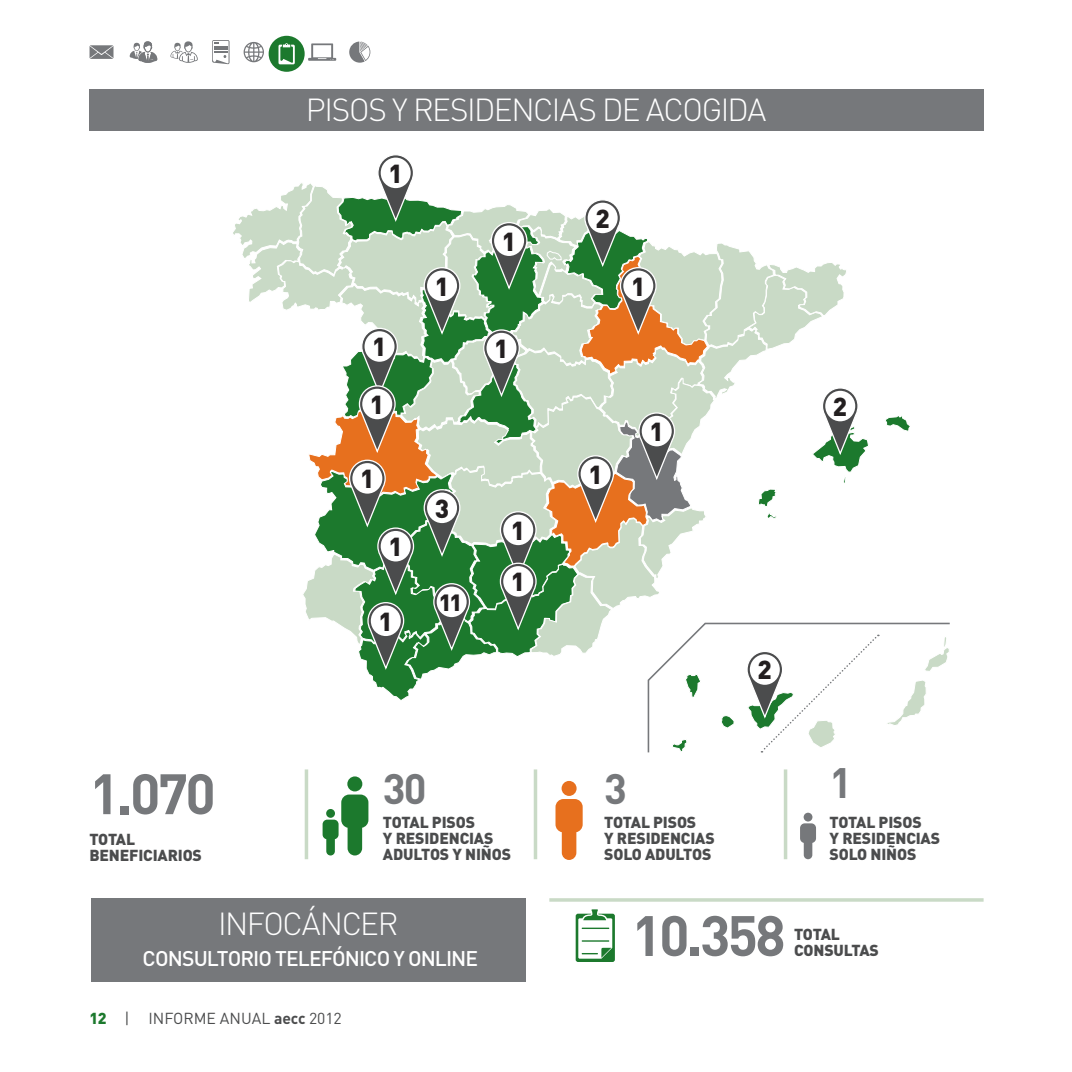
<style>
.page{position:relative;width:1072px;height:1072px;background:#fff}
.page>*{position:absolute;margin:0;border:0;box-sizing:border-box;transform-origin:0 0}
.t1{font:700 56px "DIN Pro";letter-spacing:-.05em;color:#76787b}
.t2{font:700 42px "DIN Pro";color:#76787b}
.t3{font:300 31.5px "DIN Pro";letter-spacing:-.045em;color:#fff}
.t4{font:900 25.72px "DIN Pro";color:#231f20}
.t5{font:900 23.1px "DIN Pro";color:#231f20}
.t6{font:500 21px "DIN Pro";letter-spacing:-.045em;color:#fff}
.t7{font:900 15.75px/15.8px "DIN Pro";letter-spacing:-.01em;color:#4b4c4d}
.t8{font:15.75px "DIN Pro";color:#4b4c4d}
.s1{font-weight:900;color:#1c792d}
.s2{font-weight:700}
</style>
<div class="page">
<svg style="left:89px;top:45px;width:24px;height:14px"></svg>
<svg style="left:308px;top:43px;width:28px;height:18px"></svg>
<svg style="left:243px;top:42px;width:21px;height:20px"></svg>
<svg style="left:170px;top:41px;width:28px;height:22px"></svg>
<svg style="left:129px;top:41px;width:28px;height:22px"></svg>
<svg style="left:349px;top:42px;width:21px;height:21px"></svg>
<svg style="left:212px;top:40px;width:17px;height:24px"></svg>
<svg style="left:783px;top:769px;width:4px;height:90px"></svg>
<svg style="left:533px;top:769px;width:4px;height:90px"></svg>
<hr style="left:305px;top:769px;width:3px;height:90px;background:#c9dac6">
<div style="left:347px;top:776px;width:15px;height:15px;background:#1c792d;border-radius:50%"></div>
<svg style="left:322px;top:794px;width:46px;height:61px"></svg>
<div style="left:326px;top:809px;width:9px;height:8px;background:#1c792d;border-radius:50%"></div>
<svg style="left:555px;top:799px;width:27px;height:61px"></svg>
<div style="left:561px;top:781px;width:15px;height:15px;background:#e7701e;border-radius:50%"></div>
<svg style="left:800px;top:823px;width:16px;height:36px"></svg>
<div style="left:803px;top:812px;width:9px;height:9px;background:#76787b;border-radius:50%"></div>
<svg style="left:233px;top:155px;width:717px;height:598px"></svg>
<hr style="left:549px;top:898px;width:434px;height:3px;background:#c9dac6">
<div style="left:269px;top:36px;width:36px;height:36px;background:#1c792d;border-radius:50%"></div>
<svg style="left:278px;top:43px;width:17px;height:21px"></svg>
<div style="left:89px;top:89px;width:894px;height:42px;background:#76787b"></div>
<svg style="left:575px;top:909px;width:40px;height:53px"></svg>
<div style="left:91px;top:898px;width:434px;height:84px;background:#76787b"></div>
<p class="t3" style="left:306px;top:85px;width:462px">PISOS Y RESIDENCIAS DE ACOGIDA</p>
<p class="t1" style="left:89px;top:747px;width:128px">1.070</p>
<p class="t7" style="left:89px;top:829px;width:114px">TOTAL<br>BENEFICIARIOS</p>
<p class="t4" style="left:388px;top:151px;width:16px">1</p>
<p class="t4" style="left:372px;top:325px;width:16px">1</p>
<p class="t4" style="left:370px;top:382px;width:16px">1</p>
<p class="t4" style="left:360px;top:457px;width:16px">1</p>
<p class="t4" style="left:388px;top:524px;width:16px">1</p>
<p class="t4" style="left:378px;top:599px;width:16px">1</p>
<p class="t4" style="left:502px;top:219px;width:16px">1</p>
<p class="t4" style="left:595px;top:196px;width:16px">2</p>
<p class="t4" style="left:435px;top:264px;width:16px">1</p>
<p class="t4" style="left:631px;top:264px;width:16px">1</p>
<p class="t4" style="left:494px;top:326px;width:16px">1</p>
<p class="t4" style="left:435px;top:486px;width:16px">3</p>
<p class="t5" style="left:439px;top:583px;width:25px">11</p>
<p class="t4" style="left:511px;top:508px;width:16px">1</p>
<p class="t4" style="left:511px;top:560px;width:16px">1</p>
<p class="t4" style="left:588px;top:452px;width:16px">1</p>
<p class="t4" style="left:649px;top:409px;width:16px">1</p>
<p class="t4" style="left:833px;top:384px;width:16px">2</p>
<p class="t4" style="left:757px;top:648px;width:16px">2</p>
<p class="t2" style="left:383px;top:753px;width:45px">30</p>
<p class="t2" style="left:604px;top:753px;width:24px">3</p>
<p class="t2" style="left:829px;top:748px;width:24px">1</p>
<p class="t7" style="left:383px;top:812px;width:130px">TOTAL PISOS<br>Y RESIDENCIAS<br>ADULTOS Y NIÑOS</p>
<p class="t7" style="left:829px;top:812px;width:112px">TOTAL PISOS<br>Y RESIDENCIAS<br>SOLO NIÑOS</p>
<p class="t7" style="left:604px;top:812px;width:112px">TOTAL PISOS<br>Y RESIDENCIAS<br>SOLO ADULTOS</p>
<p class="t3" style="left:218px;top:899px;width:182px">INFOCÁNCER</p>
<p class="t6" style="left:143px;top:941px;width:337px">CONSULTORIO TELEFÓNICO Y ONLINE</p>
<p class="t8" style="left:89px;top:1006px;width:254px"><span class="s1">12</span> | INFORME ANUAL <span class="s2">aecc</span> 2012</p>
<p class="t1" style="left:631px;top:889px;width:155px">10.358</p>
<p class="t7" style="left:794px;top:924px;width:47px">TOTAL</p>
<p class="t7" style="left:794px;top:940px;width:86px">CONSULTAS</p>
</div>
